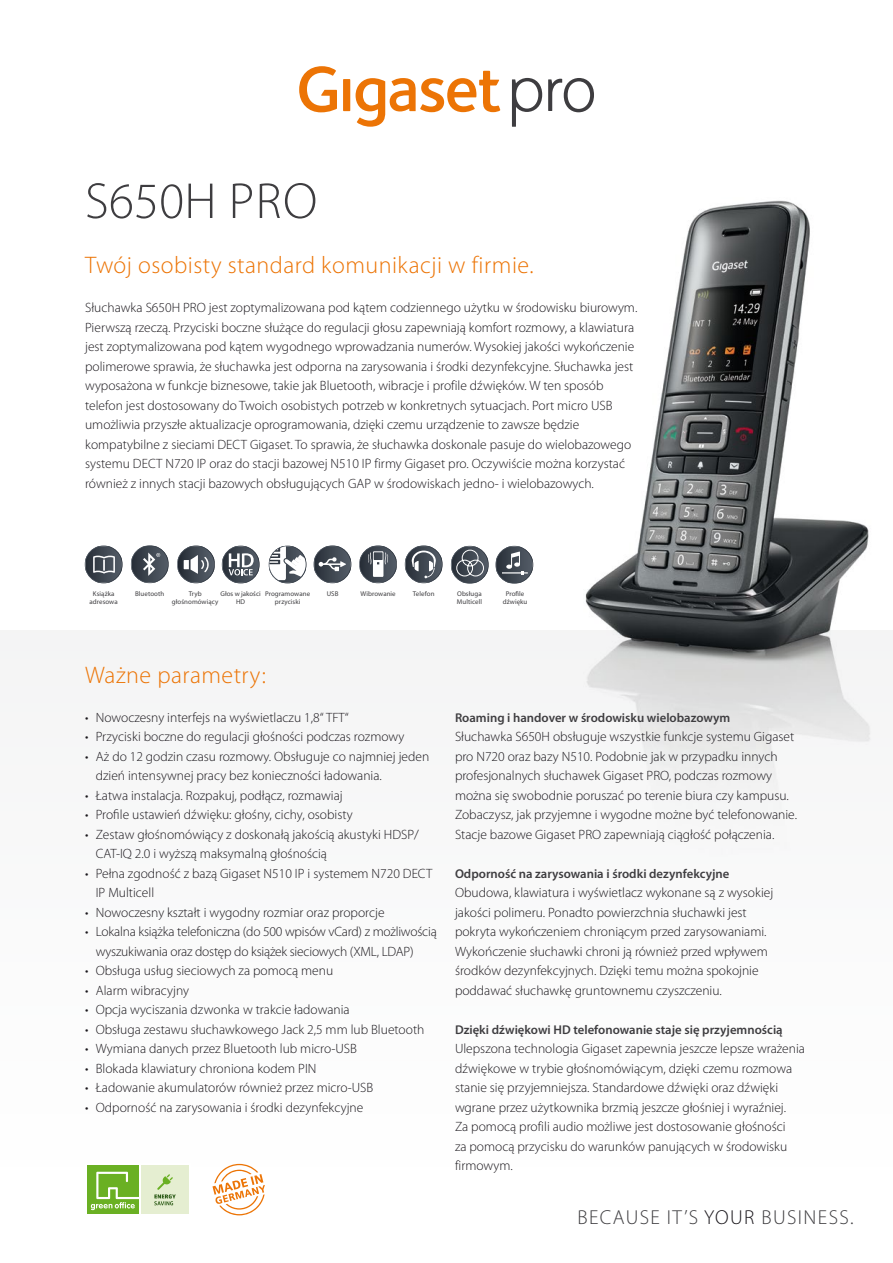
<style>
.page{position:relative;width:893px;height:1263px;background:#fff}
.page>*{position:absolute;margin:0;border:0;box-sizing:border-box;transform-origin:0 0}
.t1{font:300 51px "Myriad Pro";letter-spacing:.005em;color:#3e3d40}
.t2{font:300 24px "Myriad Pro";letter-spacing:.02em;color:#ec7405}
.t3{font:300 20.25px "Myriad Pro";letter-spacing:.07em;color:#3e3d40}
.t4{font:300 13.5px/19.5px "Myriad Pro";color:#1a171c}
.t5{font:600 12.75px "Myriad Pro";color:#3e3d40}
.t6{font:6.9px/7.6px "Myriad Pro";letter-spacing:.01em;color:#3e3d40;text-align:center}
.s1{color:#1a171c}
</style>
<div class="page">
<div style="left:0;top:630px;width:893px;height:633px;background:#fbfbfb"></div>
<svg style="left:512px;top:78px;width:30px;height:49px"></svg>
<svg style="left:548px;top:78px;width:46px;height:34px"></svg>
<svg style="left:299px;top:66px;width:201px;height:61px"></svg>
<img style="left:585px;top:200px;width:285px;height:586px">
<img style="left:586px;top:201px;width:282px;height:451px">
<svg style="left:212px;top:1164px;width:53px;height:51px"></svg>
<div style="left:85px;top:1163px;width:106px;height:53px;background:#fff"></div>
<div style="left:141px;top:1165px;width:48px;height:49px;background:#e5eed1"></div>
<svg style="left:154px;top:1174px;width:22px;height:31px"></svg>
<div style="left:87px;top:1165px;width:52px;height:49px;background:#6ab023"></div>
<svg style="left:91px;top:1172px;width:48px;height:38px"></svg>
<svg style="left:451px;top:546px;width:38px;height:38px"></svg>
<svg style="left:495px;top:546px;width:38px;height:38px"></svg>
<svg style="left:314px;top:545px;width:37px;height:38px"></svg>
<svg style="left:177px;top:545px;width:38px;height:38px"></svg>
<svg style="left:131px;top:545px;width:38px;height:38px"></svg>
<svg style="left:85px;top:545px;width:38px;height:38px"></svg>
<svg style="left:359px;top:545px;width:38px;height:38px"></svg>
<svg style="left:269px;top:546px;width:37px;height:37px"></svg>
<svg style="left:222px;top:546px;width:38px;height:37px"></svg>
<svg style="left:405px;top:545px;width:38px;height:38px"></svg>
<h1 class="t1" style="left:85px;top:170px;width:227px">S650H pro</h1>
<h2 class="t2" style="left:85px;top:251px;width:450px">Twój osobisty standard komunikacji w firmie.</h2>
<p class="t4" style="left:85px;top:298px;width:554px">Słuchawka S650H PRO jest zoptymalizowana pod kątem codziennego użytku w środowisku biurowym.<br>Pierwszą rzeczą. Przyciski boczne służące do regulacji głosu zapewniają komfort rozmowy, a klawiatura jest zoptymalizowana pod kątem wygodnego wprowadzania numerów. Wysokiej jakości wykończenie polimerowe sprawia, że słuchawka jest odporna na zarysowania i środki dezynfekcyjne. Słuchawka jest wyposażona w funkcje biznesowe, takie jak Bluetooth, wibracje i profile dźwięków. W ten sposób telefon jest dostosowany do Twoich osobistych potrzeb w konkretnych sytuacjach. Port micro USB umożliwia przyszłe aktualizacje oprogramowania, dzięki czemu urządzenie to zawsze będzie kompatybilne z sieciami DECT Gigaset. To sprawia, że słuchawka doskonale pasuje do wielobazowego systemu DECT N720 IP oraz do stacji bazowej N510 IP firmy Gigaset pro. Oczywiście można korzystać również z innych stacji bazowych obsługujących GAP w środowiskach jedno- i wielobazowych.</p>
<p class="t6" style="left:93px;top:590px;width:23px">Książka</p>
<p class="t6" style="left:135px;top:590px;width:31px">Bluetooth</p>
<p class="t6" style="left:90px;top:597px;width:30px">adresowa</p>
<p class="t6" style="left:220px;top:590px;width:42px">Głos w jakości<br>HD</p>
<p class="t6" style="left:413px;top:590px;width:23px">Telefon</p>
<p class="t6" style="left:189px;top:590px;width:14px">Tryb</p>
<p class="t6" style="left:327px;top:590px;width:13px">USB</p>
<p class="t6" style="left:172px;top:597px;width:48px">głośnomówiący</p>
<p class="t6" style="left:265px;top:590px;width:47px">Programowane</p>
<p class="t6" style="left:360px;top:590px;width:37px">Wibrowanie</p>
<p class="t6" style="left:275px;top:597px;width:27px">przyciski</p>
<p class="t6" style="left:457px;top:590px;width:27px;text-align:left">Obsługa<br>Multicell</p>
<p class="t6" style="left:503px;top:590px;width:26px">Profile dźwięku</p>
<h2 class="t2" style="left:85px;top:660px;width:182px">Ważne parametry:</h2>
<p class="t4" style="left:85px;top:707px;width:265px">• Nowoczesny interfejs na wyświetlaczu 1,8“ TFT“</p>
<p class="t4" style="left:85px;top:727px;width:321px">• Przyciski boczne do regulacji głośności podczas rozmowy</p>
<p class="t4" style="left:96px;top:746px;width:335px;text-indent:-11px">• Aż do 12 godzin czasu rozmowy. Obsługuje co najmniej jeden dzień intensywnej pracy bez konieczności ładowania.</p>
<p class="t4" style="left:85px;top:785px;width:259px">• Łatwa instalacja. Rozpakuj, podłącz, rozmawiaj</p>
<p class="t4" style="left:85px;top:805px;width:269px">• Profile ustawień dźwięku: głośny, cichy, osobisty</p>
<p class="t4" style="left:96px;top:824px;width:325px;text-indent:-11px">• Zestaw głośnomówiący z doskonałą jakością akustyki HDSP/<br>CAT-IQ 2.0 i wyższą maksymalną głośnością</p>
<p class="t4" style="left:96px;top:863px;width:338px;text-indent:-11px">• Pełna zgodność z bazą Gigaset N510 IP i systemem N720 DECT<br>IP Multicell</p>
<p class="t4" style="left:85px;top:902px;width:301px">• Nowoczesny kształt i wygodny rozmiar oraz proporcje</p>
<p class="t4" style="left:96px;top:922px;width:343px;text-indent:-11px">• Lokalna książka telefoniczna (do 500 wpisów vCard) z możliwością wyszukiwania oraz dostęp do książek sieciowych (XML, LDAP)</p>
<p class="t4" style="left:85px;top:961px;width:250px">• Obsługa usług sieciowych za pomocą menu</p>
<p class="t4" style="left:85px;top:980px;width:105px">• Alarm wibracyjny</p>
<p class="t4" style="left:85px;top:1000px;width:266px">• Opcja wyciszania dzwonka w trakcie ładowania</p>
<p class="t4" style="left:85px;top:1019px;width:341px">• Obsługa zestawu słuchawkowego Jack 2,5 mm lub Bluetooth</p>
<p class="t4" style="left:85px;top:1039px;width:273px">• Wymiana danych przez Bluetooth lub micro-USB</p>
<p class="t4" style="left:85px;top:1058px;width:233px">• Blokada klawiatury chroniona kodem PIN</p>
<p class="t4" style="left:85px;top:1078px;width:290px">• Ładowanie akumulatorów również przez micro-USB</p>
<p class="t4" style="left:85px;top:1097px;width:280px">• Odporność na zarysowania i środki dezynfekcyjne</p>
<p class="t5" style="left:455px;top:709px;width:277px">Roaming i handover w środowisku wielobazowym</p>
<p class="t4" style="left:455px;top:727px;width:344px">Słuchawka S650H obsługuje wszystkie funkcje systemu Gigaset pro N720 oraz bazy N510. Podobnie jak w przypadku innych profesjonalnych słuchawek Gigaset PRO, podczas rozmowy można się swobodnie poruszać po terenie biura czy kampusu.<br>Zobaczysz, jak przyjemne i wygodne możne być telefonowanie.<br>Stacje bazowe Gigaset PRO zapewniają ciągłość połączenia.</p>
<p class="t5" style="left:455px;top:865px;width:276px">Odporność na zarysowania i środki dezynfekcyjne</p>
<p class="t4" style="left:455px;top:883px;width:320px">Obudowa, klawiatura i wyświetlacz wykonane są z wysokiej jakości polimeru. Ponadto powierzchnia słuchawki jest pokryta wykończeniem chroniącym przed zarysowaniami.<br>Wykończenie słuchawki chroni ją również przed wpływem środków dezynfekcyjnych. Dzięki temu można spokojnie poddawać słuchawkę gruntownemu czyszczeniu.</p>
<p class="t5" style="left:455px;top:1021px;width:329px">Dzięki dźwiękowi HD telefonowanie staje się przyjemnością</p>
<p class="t4" style="left:455px;top:1039px;width:351px">Ulepszona technologia Gigaset zapewnia jeszcze lepsze wrażenia dźwiękowe w trybie głośnomówiącym, dzięki czemu rozmowa stanie się przyjemniejsza. Standardowe dźwięki oraz dźwięki wgrane przez użytkownika brzmią jeszcze głośniej i wyraźniej.<br>Za pomocą profili audio możliwe jest dostosowanie głośności<br>za pomocą przycisku do warunków panujących w środowisku firmowym.</p>
<h3 class="t3" style="left:577px;top:1204px;width:36px">Becaus</h3>
<h3 class="t3" style="left:651px;top:1204px;width:123px">e it’s<span class="s1">you r</span>busin</h3>
<h3 class="t3" style="left:818px;top:1204px;width:37px">ess.</h3>
</div>
